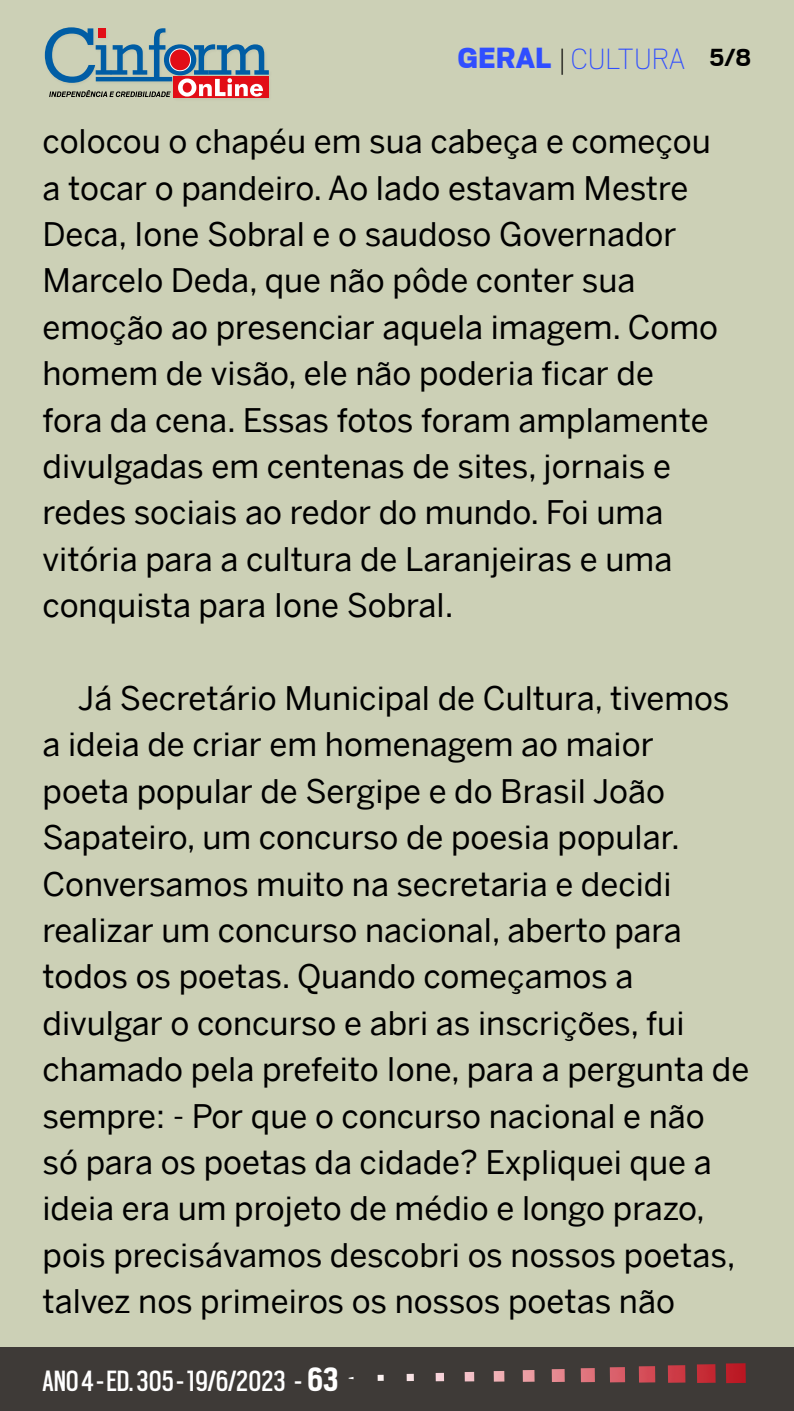
<style>
.page{position:relative;width:794px;height:1411px;background:#fff}
.page>*{position:absolute;margin:0;border:0;box-sizing:border-box;transform-origin:0 0}
.t1{font:32.5px/46.4px "Benton Sans";color:#000}
.t2{font:32.5px "Scout Cond";color:#fff}
.t3{font:100 32.5px "Scout";color:#304eff}
.s1{font-weight:900}
.s2{color:#000}
.s3{font-weight:700;font-size:27.5px;color:#000}
.s4{font-weight:700;font-size:37.5px}
</style>
<div class="page">
<div style="left:0;top:0;width:794px;height:1410px;background:#ccd0b6"></div>
<div style="left:0;top:1347px;width:794px;height:63px;background:#3e3a37"></div>
<img style="left:726px;top:1363px;width:20px;height:19px">
<img style="left:697px;top:1364px;width:18px;height:18px">
<img style="left:668px;top:1365px;width:17px;height:17px">
<img style="left:639px;top:1366px;width:16px;height:16px">
<img style="left:610px;top:1367px;width:15px;height:15px">
<img style="left:581px;top:1368px;width:14px;height:13px">
<svg style="left:552px;top:1369px;width:13px;height:12px"></svg>
<svg style="left:523px;top:1370px;width:11px;height:11px"></svg>
<svg style="left:494px;top:1371px;width:10px;height:10px"></svg>
<svg style="left:465px;top:1371px;width:9px;height:10px"></svg>
<svg style="left:435px;top:1372px;width:9px;height:9px"></svg>
<svg style="left:406px;top:1373px;width:8px;height:7px"></svg>
<svg style="left:377px;top:1374px;width:7px;height:6px"></svg>
<div style="left:173px;top:77px;width:96px;height:21px;background:#e20d16"></div>
<svg style="left:45px;top:27px;width:224px;height:70px"></svg>
<p class="t3" style="left:458px;top:37px;width:295px"><span class="s1">GERAL</span> <span class="s2">|</span> CULTURA <span class="s3">5/8</span></p>
<p class="t1" style="left:43px;top:118px;width:677px">colocou o chapéu em sua cabeça e começou a tocar o pandeiro. Ao lado estavam Mestre Deca, Ione Sobral e o saudoso Governador Marcelo Deda, que não pôde conter sua emoção ao presenciar aquela imagem. Como homem de visão, ele não poderia ficar de fora da cena. Essas fotos foram amplamente divulgadas em centenas de sites, jornais e redes sociais ao redor do mundo. Foi uma vitória para a cultura de Laranjeiras e uma conquista para Ione Sobral.</p>
<p class="t1" style="left:43px;top:674px;width:708px;text-indent:35px">Já Secretário Municipal de Cultura, tivemos a ideia de criar em homenagem ao maior<br>poeta popular de Sergipe e do Brasil João Sapateiro, um concurso de poesia popular.<br>Conversamos muito na secretaria e decidi realizar um concurso nacional, aberto para todos os poetas. Quando começamos a divulgar o concurso e abri as inscrições, fui chamado pela prefeito Ione, para a pergunta de sempre: - Por que o concurso nacional e não<br>só para os poetas da cidade? Expliquei que a ideia era um projeto de médio e longo prazo, pois precisávamos descobri os nossos poetas, talvez nos primeiros os nossos poetas não</p>
<p class="t2" style="left:43px;top:1359px;width:297px">ANO 4 - ED. 305 - 19/6/2023 - <span class="s4">63</span></p>
</div>
